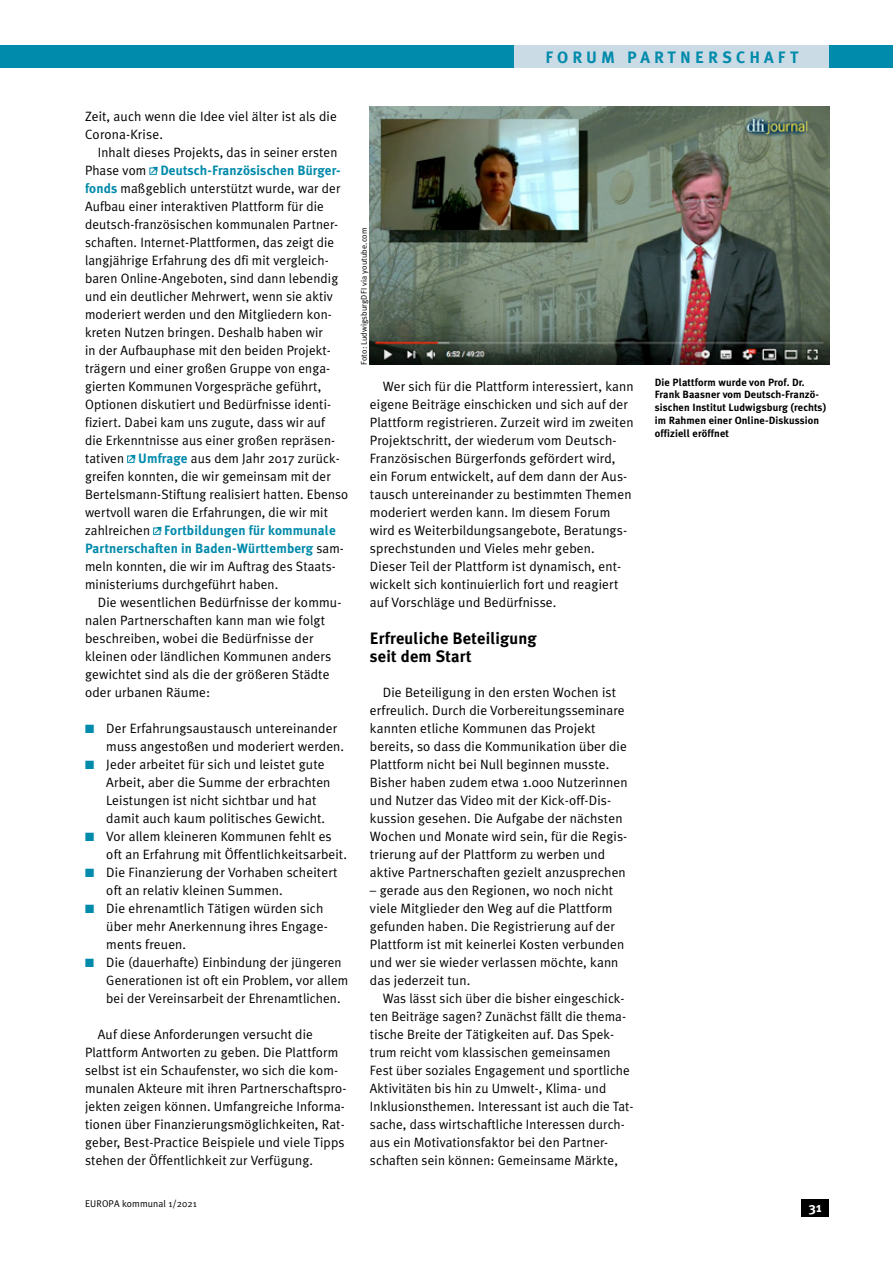
<style>
.page{position:relative;width:893px;height:1263px;background:#fff}
.page>*{position:absolute;margin:0;border:0;box-sizing:border-box;transform-origin:0 0}
.t1{font:700 16.5px/18px "Meta Plus";letter-spacing:.01em;color:#000}
.t2{font:700 16.5px "Meta Plus";letter-spacing:.25em;color:#008aab}
.t3{font:13.5px/18px "Meta Plus Normal";letter-spacing:.01em;color:#000}
.t4{font:700 13.5px/18px "Meta Plus";letter-spacing:.01em;color:#008aab}
.t5{font:700 13.5px "Meta Plus";color:#fff}
.t6{font:700 10.5px/12.8px "Meta Plus";letter-spacing:.01em;color:#000}
.t7{font:9.75px "Meta Plus Normal";letter-spacing:.01em;color:#000}
.t8{font:8.25px "Meta Plus Normal";letter-spacing:.01em;color:#000}
.s1{font-family:"Meta Plus Normal";font-weight:400;color:#000}
.s2{font-family:"Meta Plus";font-weight:700;color:#008aab}
.s3{color:#008aab}
</style>
<div class="page">
<div style="left:0;top:46px;width:893px;height:22px;background:#008aab"></div>
<div style="left:514px;top:46px;width:315px;height:22px;background:#cadbe5"></div>
<div style="left:150px;top:168px;width:7px;height:7px;border:1px solid #008aab"></div>
<svg style="left:151px;top:166px;width:7px;height:8px"></svg>
<div style="left:127px;top:456px;width:7px;height:7px;border:1px solid #008aab"></div>
<svg style="left:128px;top:454px;width:8px;height:8px"></svg>
<div style="left:153px;top:528px;width:7px;height:7px;border:1px solid #008aab"></div>
<svg style="left:154px;top:526px;width:8px;height:8px"></svg>
<img style="left:370px;top:106px;width:459px;height:259px">
<div style="left:801px;top:1199px;width:28px;height:17px;background:#000"></div>
<p class="t2" style="left:545px;top:48px;width:255px">FORUM PARTNERSCHAFT</p>
<p class="t3" style="left:85px;top:107px;width:253px">Zeit, auch wenn die Idee viel älter ist als die<br>Corona-Krise.</p>
<p class="t3" style="left:98px;top:143px;width:241px">Inhalt dieses Projekts, das in seiner ersten</p>
<p class="t4" style="left:85px;top:161px;width:256px"><span class="s1">Phase vom</span> Deutsch-Französischen Bürger-</p>
<p class="t3" style="left:85px;top:179px;width:265px"><span class="s2">fonds</span> maßgeblich unterstützt wurde, war der Aufbau einer interaktiven Plattform für die deutsch-französischen kommunalen Partner&shy;schaften. Internet-Plattformen, das zeigt die langjährige Erfahrung des dfi mit vergleich&shy;baren Online-Angeboten, sind dann lebendig und ein deutlicher Mehrwert, wenn sie aktiv moderiert werden und den Mitgliedern kon&shy;kreten Nutzen bringen. Deshalb haben wir<br>in der Aufbauphase mit den beiden Projekt&shy;trägern und einer großen Gruppe von enga&shy;gierten Kommunen Vorgespräche geführt, Optionen diskutiert und Bedürfnisse identi&shy;fiziert. Dabei kam uns zugute, dass wir auf<br>die Erkenntnisse aus einer großen repräsen&shy;tativen <span class="s2">Umfrage</span> aus dem Jahr 2017 zurück&shy;greifen konnten, die wir gemeinsam mit der Bertelsmann-Stiftung realisiert hatten. Ebenso wertvoll waren die Erfahrungen, die wir mit</p>
<p class="t4" style="left:85px;top:521px;width:260px"><span class="s1">zahlreichen</span> Fortbildungen für kommunale<br>Partnerschaften in Baden-Württemberg <span class="s1">sam-</span></p>
<p class="t3" style="left:85px;top:557px;width:252px">meln konnten, die wir im Auftrag des Staats&shy;ministeriums durchgeführt haben.</p>
<p class="t3" style="left:85px;top:593px;width:258px;text-indent:13px">Die wesentlichen Bedürfnisse der kommu&shy;nalen Partnerschaften kann man wie folgt beschreiben, wobei die Bedürfnisse der kleinen oder ländlichen Kommunen anders gewichtet sind als die der größeren Städte oder urbanen Räume:</p>
<p class="t3" style="left:106px;top:719px;width:239px;text-indent:-21px"><span class="s3">■</span> Der Erfahrungsaustausch untereinander muss angestoßen und moderiert werden.</p>
<p class="t3" style="left:106px;top:755px;width:226px;text-indent:-21px"><span class="s3">■</span> Jeder arbeitet für sich und leistet gute Arbeit, aber die Summe der erbrachten Leistungen ist nicht sichtbar und hat damit auch kaum politisches Gewicht.</p>
<p class="t3" style="left:106px;top:827px;width:242px;text-indent:-21px"><span class="s3">■</span> Vor allem kleineren Kommunen fehlt es oft an Erfahrung mit Öffentlichkeitsarbeit.</p>
<p class="t3" style="left:106px;top:863px;width:233px;text-indent:-21px"><span class="s3">■</span> Die Finanzierung der Vorhaben scheitert oft an relativ kleinen Summen.</p>
<p class="t3" style="left:106px;top:899px;width:223px;text-indent:-21px"><span class="s3">■</span> Die ehrenamtlich Tätigen würden sich über mehr Anerkennung ihres Engage&shy;ments freuen.</p>
<p class="t3" style="left:106px;top:953px;width:243px;text-indent:-21px"><span class="s3">■</span> Die (dauerhafte) Einbindung der jüngeren<br>Generationen ist oft ein Problem, vor allem bei der Vereinsarbeit der Ehrenamtlichen.</p>
<p class="t3" style="left:85px;top:1025px;width:263px;text-indent:13px">Auf diese Anforderungen versucht die Plattform Antworten zu geben. Die Plattform selbst ist ein Schaufenster, wo sich die kom&shy;munalen Akteure mit ihren Partnerschaftspro&shy;jekten zeigen können. Umfangreiche Informa&shy;tionen über Finanzierungsmöglichkeiten, Rat&shy;geber, Best-Practice Beispiele und viele Tipps stehen der Öffentlichkeit zur Verfügung.</p>
<p class="t7" style="left:85px;top:1198px;width:113px">EUROPA kommunal 1/2021</p>
<p class="t8" style="left:359px;top:365px;width:139px;rotate:-90deg">Foto: LudwigsburgDFI via youtube.com</p>
<p class="t3" style="left:370px;top:377px;width:265px;text-indent:13px">Wer sich für die Plattform interessiert, kann eigene Beiträge einschicken und sich auf der Plattform registrieren. Zurzeit wird im zweiten Projektschritt, der wiederum vom Deutsch-Französischen Bürgerfonds gefördert wird, ein Forum entwickelt, auf dem dann der Aus&shy;tausch untereinander zu bestimmten Themen moderiert werden kann. Im diesem Forum wird es Weiterbildungsangebote, Beratungs&shy;sprechstunden und Vieles mehr geben.<br>Dieser Teil der Plattform ist dynamisch, ent&shy;wickelt sich kontinuierlich fort und reagiert auf Vorschläge und Bedürfnisse.</p>
<p class="t1" style="left:370px;top:629px;width:168px">Erfreuliche Beteiligung seit dem Start</p>
<p class="t3" style="left:370px;top:683px;width:259px;text-indent:13px">Die Beteiligung in den ersten Wochen ist erfreulich. Durch die Vorbereitungsseminare kannten etliche Kommunen das Projekt bereits, so dass die Kommunikation über die Plattform nicht bei Null beginnen musste.<br>Bisher haben zudem etwa 1.000 Nutzerinnen und Nutzer das Video mit der Kick-off-Dis&shy;kussion gesehen. Die Aufgabe der nächsten Wochen und Monate wird sein, für die Regis&shy;trierung auf der Plattform zu werben und aktive Partnerschaften gezielt anzusprechen</p>
<p class="t3" style="left:370px;top:881px;width:256px">– gerade aus den Regionen, wo noch nicht viele Mitglieder den Weg auf die Plattform gefunden haben. Die Registrierung auf der Plattform ist mit keinerlei Kosten verbunden und wer sie wieder verlassen möchte, kann das jederzeit tun.</p>
<p class="t3" style="left:370px;top:989px;width:265px;text-indent:13px">Was lässt sich über die bisher eingeschick&shy;ten Beiträge sagen? Zunächst fällt die thema&shy;tische Breite der Tätigkeiten auf. Das Spek&shy;trum reicht vom klassischen gemeinsamen Fest über soziales Engagement und sportliche Aktivitäten bis hin zu Umwelt-, Klima- und Inklusionsthemen. Interessant ist auch die Tat&shy;sache, dass wirtschaftliche Interessen durch&shy;aus ein Motivationsfaktor bei den Partner&shy;schaften sein können: Gemeinsame Märkte,</p>
<p class="t6" style="left:655px;top:376px;width:173px">Die Plattform wurde von Prof. Dr.<br>Frank Baasner vom Deutsch-Franzö&shy;sischen Institut Ludwigsburg (rechts) im Rahmen einer Online-Diskussion offiziell eröffnet</p>
<p class="t5" style="left:809px;top:1199px;width:14px">31</p>
</div>
